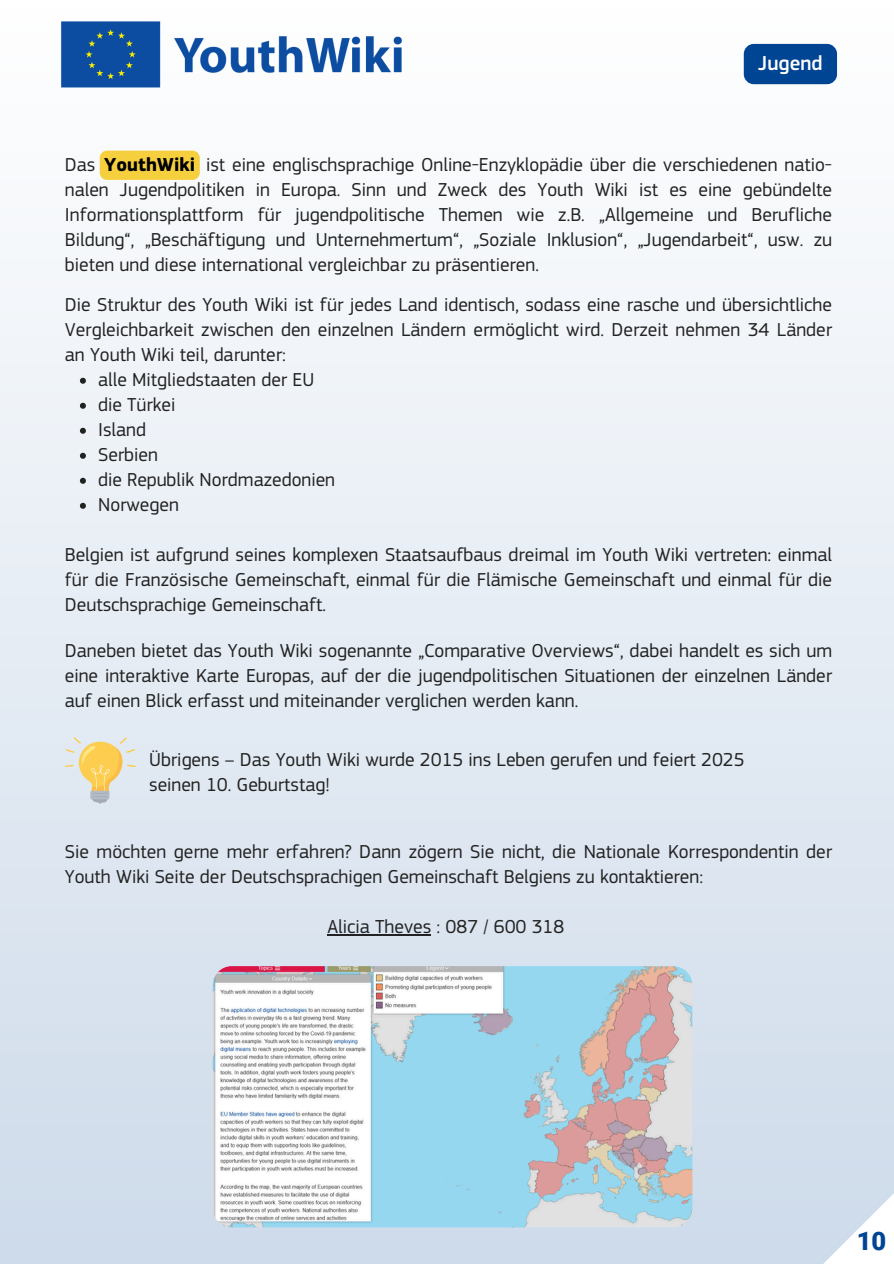
<style>
.page{position:relative;width:894px;height:1264px;background:#fff}
.page>*{position:absolute;margin:0;border:0;box-sizing:border-box;transform-origin:0 0}
.t1{font:900 25.5px "Roboto";color:#004494}
.t2{font:500 21px "EC Square Sans Pro";color:#fff}
.t3{font:19.5px/25px "EC Square Sans Pro";color:#222;text-align:justify}
.t4{font:700 19.5px "EC Square Sans Pro";color:#000}
</style>
<div class="page">
<div style="left:0;top:0;width:893px;height:1263px;background:linear-gradient(to bottom,#fefefe,#cedbea)"></div>
<svg style="left:804px;top:1190px;width:89px;height:73px"></svg>
<img style="left:212px;top:966px;width:480px;height:261px;border-radius:19px">
<img style="left:39px;top:7px;width:388px;height:91px">
<svg style="left:80px;top:378px;width:6px;height:6px"></svg>
<svg style="left:80px;top:403px;width:6px;height:6px"></svg>
<svg style="left:80px;top:428px;width:6px;height:6px"></svg>
<svg style="left:80px;top:453px;width:6px;height:6px"></svg>
<svg style="left:80px;top:478px;width:6px;height:6px"></svg>
<svg style="left:80px;top:503px;width:6px;height:6px"></svg>
<hr style="left:327px;top:934px;width:104px;height:1px;background:#222">
<svg style="left:65px;top:737px;width:71px;height:66px;background:#e7dcb8"></svg>
<div style="left:743px;top:44px;width:93px;height:40px;background:#004494;border-radius:10px"></div>
<div style="left:100px;top:151px;width:100px;height:29px;background:#f6cf3f"></div>
<p class="t2" style="left:758px;top:51px;width:66px">Jugend</p>
<h1 class="t3" style="left:65px;top:152px;width:768px;text-indent:141px">ist eine englischsprachige Online-Enzyklopädie über die verschiedenen natio&shy;nalen Jugendpolitiken in Europa. Sinn und Zweck des Youth Wiki ist es eine gebündelte Informationsplattform für jugendpolitische Themen wie z.B. „Allgemeine und Berufliche Bildung“, „Beschäftigung und Unternehmertum“, „Soziale Inklusion“, „Jugendarbeit“, usw. zu bieten und diese international vergleichbar zu präsentieren.</h1>
<h1 class="t3" style="left:65px;top:292px;width:768px">Die Struktur des Youth Wiki ist für jedes Land identisch, sodass eine rasche und übersichtliche Vergleichbarkeit zwischen den einzelnen Ländern ermöglicht wird. Derzeit nehmen 34 Länder an Youth Wiki teil, darunter:</h1>
<p class="t3" style="left:98px;top:367px;width:217px">alle Mitgliedstaaten der EU</p>
<p class="t3" style="left:98px;top:392px;width:79px">die Türkei</p>
<p class="t3" style="left:98px;top:417px;width:49px">Island</p>
<p class="t3" style="left:98px;top:442px;width:61px">Serbien</p>
<p class="t3" style="left:98px;top:467px;width:238px">die Republik Nordmazedonien</p>
<p class="t3" style="left:98px;top:492px;width:82px">Norwegen</p>
<p class="t3" style="left:65px;top:542px;width:768px">Belgien ist aufgrund seines komplexen Staatsaufbaus dreimal im Youth Wiki vertreten: einmal für die Französische Gemeinschaft, einmal für die Flämische Gemeinschaft und einmal für die Deutschsprachige Gemeinschaft.</p>
<p class="t3" style="left:65px;top:638px;width:768px">Daneben bietet das Youth Wiki sogenannte „Comparative Overviews“, dabei handelt es sich um eine interaktive Karte Europas, auf der die jugendpolitischen Situationen der einzelnen Länder auf einen Blick erfasst und miteinander verglichen werden kann.</p>
<p class="t3" style="left:149px;top:747px;width:596px">Übrigens – Das Youth Wiki wurde 2015 ins Leben gerufen und feiert 2025</p>
<p class="t3" style="left:149px;top:772px;width:182px">seinen 10. Geburtstag!</p>
<p class="t4" style="left:104px;top:153px;width:92px">YouthWiki</p>
<h1 class="t3" style="left:65px;top:152px;width:32px">Das</h1>
<p class="t3" style="left:65px;top:839px;width:768px">Sie möchten gerne mehr erfahren? Dann zögern Sie nicht, die Nationale Korrespondentin der<br>Youth Wiki Seite der Deutschsprachigen Gemeinschaft Belgiens zu kontaktieren:</p>
<p class="t3" style="left:327px;top:914px;width:238px">Alicia Theves : 087 / 600 318</p>
<p class="t1" style="left:856px;top:1226px;width:31px">10</p>
</div>
